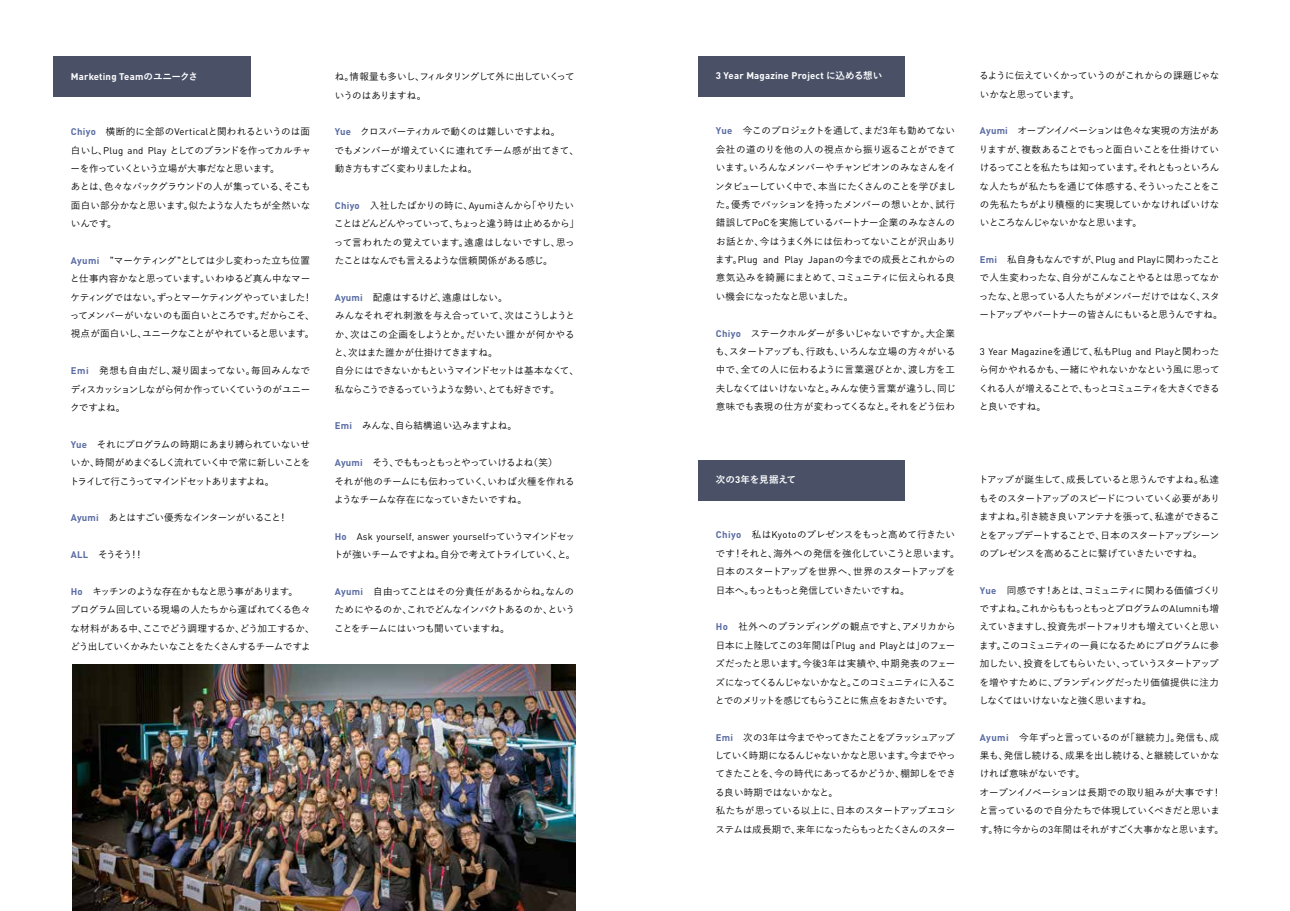
<style>
.page{position:relative;width:1290px;height:911px;background:#fff}
.page>*{position:absolute;margin:0;border:0;box-sizing:border-box;transform-origin:0 0}
.t1{font:500 9.62px/18.4px "Yu Go";letter-spacing:-.04em;color:#000}
.t2{font:500 9.62px/18.4px "Yu Go";letter-spacing:-.01em;color:#000}
.t3{font:500 9.62px/18.4px "Yu Go";letter-spacing:-.02em;color:#000}
.t4{font:9.62px "DIN Pro";letter-spacing:.02em;color:#000}
.t5{font:700 9.62px "DIN Pro";letter-spacing:.02em;color:#fff}
.t6{font:500 9.62px/18.4px "Yu Go";letter-spacing:-.07em;color:#000}
.t7{font:700 9.62px "Yu Go";letter-spacing:-.02em;color:#fff}
.s1{font-family:"Yu Go"}
.s2{font-family:"DIN Pro";font-weight:700;color:#596ba2}
.s3{font-family:"DIN Pro";font-weight:400}
.s4{font-weight:700;color:#596ba2}
.s5{font-family:"Yu Go";font-weight:500}
.s6{font-family:"DIN Pro"}
</style>
<div class="page">
<img style="left:73px;top:664px;width:503px;height:247px">
<div style="left:53px;top:57px;width:198px;height:40px;background:#4a5167"></div>
<div style="left:698px;top:56px;width:207px;height:40px;background:#4a5167"></div>
<div style="left:698px;top:460px;width:207px;height:40px;background:#4a5167"></div>
<p class="t5" style="left:71px;top:69px;width:129px">Marketing Team<span class="s1">のユニークさ</span></p>
<p class="t1" style="left:71px;top:121px;width:242px"><span class="s2">Chiyo</span>　横断的に全部の<span class="s3">Vertical</span>と関われるというのは面白いし、<span class="s3">Plug and Play</span> としてのブランドを作ってカルチャーを作っていくという立場が大事だなと思います。<br>あとは、色々なバックグラウンドの人が集っている、そこも面白い部分かなと思います。似たような人たちが全然いないんです。</p>
<p class="t1" style="left:70px;top:250px;width:247px"><span class="s2">Ayumi</span>　”マーケティング”としては少し変わった立ち位置と仕事内容かなと思っています。いわゆるど真ん中なマーケティングではない。ずっとマーケティングやっていました！ってメンバーがいないのも面白いところです。だからこそ、視点が面白いし、ユニークなことがやれていると思います。</p>
<p class="t1" style="left:70px;top:360px;width:242px;text-align:justify"><span class="s2">Emi</span>　発想も自由だし、凝り固まってない。毎回みんなでディスカッションしながら何か作っていくていうのがユニークですよね。</p>
<p class="t1" style="left:70px;top:434px;width:242px;text-align:justify"><span class="s2">Yue</span>　それにプログラムの時期にあまり縛られていないせいか、時間がめまぐるしく流れていく中で常に新しいことをトライして行こうってマインドセットありますよね。</p>
<p class="t1" style="left:71px;top:507px;width:218px"><span class="s2">Ayumi</span>　あとはすごい優秀なインターンがいること！</p>
<p class="t1" style="left:71px;top:544px;width:74px"><span class="s2">ALL</span>　そうそう！！</p>
<p class="t1" style="left:70px;top:581px;width:246px"><span class="s2">Ho</span>　キッチンのような存在かもなと思う事があります。<br>プログラム回している現場の人たちから運ばれてくる色々な材料がある中、ここでどう調理するか、どう加工するか、どう出していくかみたいなことをたくさんするチームですよ</p>
<p class="t6" style="left:335px;top:66px;width:241px">ね。情報量も多いし、フィルタリングして外に出していくっていうのはありますね。</p>
<p class="t1" style="left:335px;top:121px;width:246px"><span class="s2">Yue</span>　クロスバーティカルで動くのは難しいですよね。<br>でもメンバーが増えていくに連れてチーム感が出てきて、動き方もすごく変わりましたよね。</p>
<p class="t1" style="left:334px;top:195px;width:247px"><span class="s2">Chiyo</span>　入社したばかりの時に、<span class="s3">Ayumi</span>さんから「やりたいことはどんどんやっていって、ちょっと違う時は止めるから」って言われたの覚えています。遠慮はしないですし、思ったことはなんでも言えるような信頼関係がある感じ。</p>
<p class="t1" style="left:334px;top:287px;width:246px"><span class="s2">Ayumi</span>　配慮はするけど、遠慮はしない。<br>みんなそれぞれ刺激を与え合っていて、次はこうしようとか、次はこの企画をしようとか。だいたい誰かが何かやると、次はまた誰かが仕掛けてきますね。<br>自分にはできないかもというマインドセットは基本なくて、私ならこうできるっていうような勢い、とても好きです。</p>
<p class="t1" style="left:335px;top:415px;width:184px"><span class="s2">Emi</span>　みんな、自ら結構追い込みますよね。</p>
<p class="t1" style="left:334px;top:452px;width:242px"><span class="s2">Ayumi</span>　そう、でももっともっとやっていけるよね（笑）<br>それが他のチームにも伝わっていく、いわば火種を作れるようなチームな存在になっていきたいですね。</p>
<p class="t4" style="left:335px;top:529px;width:241px"><span class="s4">Ho</span> Ask yourself, answer yourself<span class="s5">っていうマインドセッ</span></p>
<p class="t1" style="left:334px;top:544px;width:243px">トが強いチームですよね。自分で考えてトライしていく、と。</p>
<p class="t1" style="left:334px;top:581px;width:242px;text-align:justify"><span class="s2">Ayumi</span>　自由ってことはその分責任があるからね。なんのためにやるのか、これでどんなインパクトあるのか、ということをチームにはいつも聞いていますね。</p>
<p class="t5" style="left:716px;top:68px;width:168px">3 Year Magazine Project <span class="s1">に込める想い</span></p>
<p class="t1" style="left:715px;top:120px;width:242px;text-align:justify"><span class="s2">Yue</span>　今このプロジェクトを通して、まだ<span class="s3">3</span>年も勤めてない会社の道のりを他の人の視点から振り返ることができています。いろんなメンバーやチャンピオンのみなさんをインタビューしていく中で、本当にたくさんのことを学びました。優秀でパッションを持ったメンバーの想いとか、試行錯誤して<span class="s3">PoC</span>を実施しているパートナー企業のみなさんのお話とか、今はうまく外には伝わってないことが沢山あります。<span class="s3">Plug and Play Japan</span>の今までの成長とこれからの意気込みを綺麗にまとめて、コミュニティに伝えられる良い機会になったなと思いました。</p>
<p class="t1" style="left:715px;top:323px;width:242px;text-align:justify"><span class="s2">Chiyo</span>　ステークホルダーが多いじゃないですか。大企業も、スタートアップも、行政も、いろんな立場の方々がいる中で、全ての人に伝わるように言葉選びとか、渡し方を工夫しなくてはいけないなと。みんな使う言葉が違うし、同じ意味でも表現の仕方が変わってくるなと。それをどう伝わ</p>
<p class="t1" style="left:979px;top:65px;width:242px">るように伝えていくかっていうのがこれからの課題じゃないかなと思っています。</p>
<p class="t1" style="left:979px;top:120px;width:242px;text-align:justify"><span class="s2">Ayumi</span>　オープンイノベーションは色々な実現の方法がありますが、複数あることでもっと面白いことを仕掛けていけるってことを私たちは知っています。それともっといろんな人たちが私たちを通じて体感する、そういったことをこの先私たちがより積極的に実現していかなければいけないところなんじゃないかなと思います。</p>
<p class="t1" style="left:979px;top:249px;width:245px"><span class="s2">Emi</span>　私自身もなんですが、<span class="s3">Plug and Play</span>に関わったことで人生変わったな、自分がこんなことやるとは思ってなかったな、と思っている人たちがメンバーだけではなく、スタートアップやパートナーの皆さんにもいると思うんですね。</p>
<p class="t4" style="left:980px;top:344px;width:241px">3 Year Magazine<span class="s5">を通じて、私も</span>Plug and Play<span class="s5">と関わった</span></p>
<p class="t1" style="left:979px;top:359px;width:242px;text-align:justify">ら何かやれるかも、一緒にやれないかなという風に思ってくれる人が増えることで、もっとコミュニティを大きくできると良いですね。</p>
<p class="t7" style="left:716px;top:474px;width:82px">次の<span class="s6">3</span>年を見据えて</p>
<p class="t3" style="left:715px;top:524px;width:246px"><span class="s2">Chiyo</span>　私は<span class="s3">Kyoto</span>のプレゼンスをもっと高めて行きたいです！それと、海外への発信を強化していこうと思います。日本のスタートアップを世界へ、世界のスタートアップを日本へ。もっともっと発信していきたいですね。</p>
<p class="t1" style="left:715px;top:616px;width:242px;text-align:justify"><span class="s2">Ho</span> 社外へのブランディングの観点ですと、アメリカから日本に上陸してこの<span class="s3">3</span>年間は「<span class="s3">Plug and Play</span>とは」のフェーズだったと思います。今後<span class="s3">3</span>年は実績や、中期発表のフェーズになってくるんじゃないかなと。このコミュニティに入ることでのメリットを感じてもらうことに焦点をおきたいです。</p>
<p class="t1" style="left:715px;top:726px;width:242px"><span class="s2">Emi</span>　次の<span class="s3">3</span>年は今までやってきたことをブラッシュアップしていく時期になるんじゃないかなと思います。今までやってきたことを、今の時代にあってるかどうか、棚卸しをできる良い時期ではないかなと。<br>私たちが思っている以上に、日本のスタートアップエコシステムは成長期で、来年になったらもっとたくさんのスター</p>
<p class="t1" style="left:979px;top:469px;width:243px;text-align:justify">トアップが誕生して、成長していると思うんですよね。私達もそのスタートアップのスピードについていく必要がありますよね。引き続き良いアンテナを張って、私達ができることをアップデートすることで、日本のスタートアップシーンのプレゼンスを高めることに繋げていきたいですね。</p>
<p class="t1" style="left:979px;top:579px;width:243px"><span class="s2">Yue</span>　同感です！あとは、コミュニティに関わる価値づくりですよね。これからももっともっとプログラムの<span class="s3">Alumni</span>も増えていきますし、投資先ポートフォリオも増えていくと思います。このコミュニティの一員になるためにプログラムに参加したい、投資をしてもらいたい、っていうスタートアップを増やすために、ブランディングだったり価値提供に注力しなくてはいけないなと強く思いますね。</p>
<p class="t2" style="left:979px;top:726px;width:246px"><span class="s2">Ayumi</span>　今年ずっと言っているのが「継続力」。発信も、成果も、発信し続ける、成果を出し続ける、と継続していかなければ意味がないです。<br>オープンイノベーションは長期での取り組みが大事です！と言っているので自分たちで体現していくべきだと思います。特に今からの<span class="s3">3</span>年間はそれがすごく大事かなと思います。</p>
</div>
